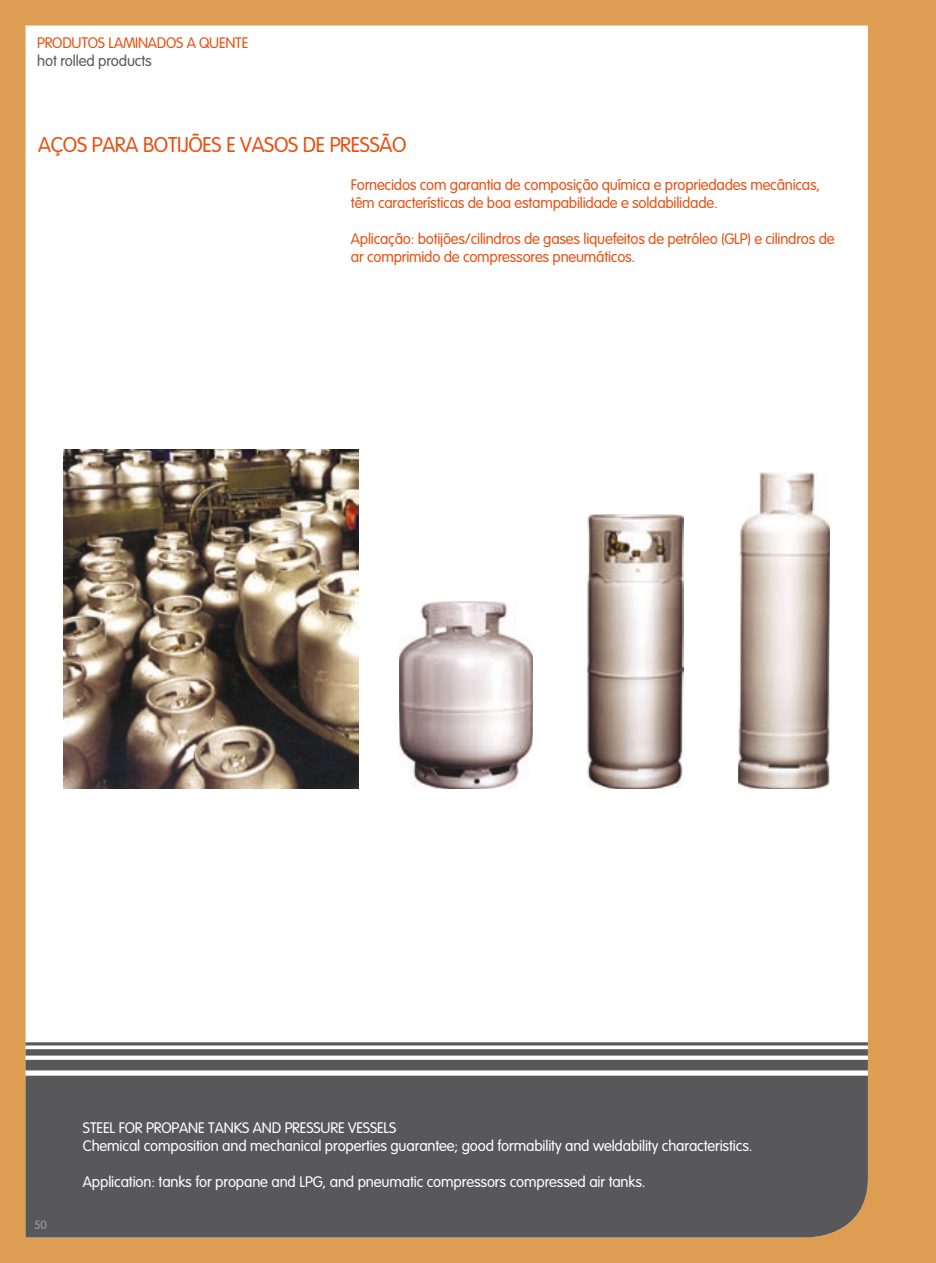
<style>
.page{position:relative;width:936px;height:1263px;background:#fff}
.page>*{position:absolute;margin:0;border:0;box-sizing:border-box;transform-origin:0 0}
.t1{font:300 21px "VAG Rounded Std";letter-spacing:-.015em;color:#e75113}
.t2{font:300 15px/18px "VAG Rounded Std";letter-spacing:-.015em;color:#e75113}
.t3{font:300 15px/18px "VAG Rounded Std";letter-spacing:-.01em;color:#fff}
.t4{font:300 15px "VAG Rounded Std";letter-spacing:-.01em;color:#58585a}
.t5{font:300 12px "VAG Rounded";color:#9d9ea0}
</style>
<div class="page">
<div style="left:0;top:0;width:935px;height:1263px;background:#dd9d52"></div>
<div style="left:26px;top:26px;width:841px;height:1050px;background:#fff"></div>
<div style="left:26px;top:1076px;width:841px;height:161px;background:#58585a"></div>
<div style="left:26px;top:1060px;width:841px;height:10px;background:#58585a"></div>
<div style="left:26px;top:1049px;width:841px;height:6px;background:#58585a"></div>
<hr style="left:26px;top:1042px;width:841px;height:3px;background:#58585a">
<img style="left:399px;top:601px;width:133px;height:188px">
<img style="left:587px;top:514px;width:96px;height:275px">
<img style="left:738px;top:472px;width:91px;height:317px">
<img style="left:64px;top:449px;width:294px;height:339px">
<p class="t2" style="left:37px;top:35px;width:213px">PRODUTOS LAMINADOS A QUENTE</p>
<p class="t4" style="left:37px;top:53px;width:116px">hot rolled products</p>
<h1 class="t1" style="left:38px;top:133px;width:369px">AÇOS PARA BOTIJÕES E VASOS DE PRESSÃO</h1>
<p class="t2" style="left:351px;top:176px;width:470px">Fornecidos com garantia de composição química e propriedades mecânicas, têm características de boa estampabilidade e soldabilidade.</p>
<p class="t2" style="left:351px;top:230px;width:485px">Aplicação: botijões/cilindros de gases liquefeitos de petróleo (GLP) e cilindros de ar comprimido de compressores pneumáticos.</p>
<p class="t5" style="left:34px;top:1218px;width:14px">50</p>
<p class="t3" style="left:83px;top:1119px;width:671px">STEEL FOR PROPANE TANKS AND PRESSURE VESSELS<br>Chemical composition and mechanical properties guarantee; good formability and weldability characteristics.</p>
<p class="t3" style="left:83px;top:1173px;width:564px">Application: tanks for propane and LPG, and pneumatic compressors compressed air tanks.</p>
</div>
